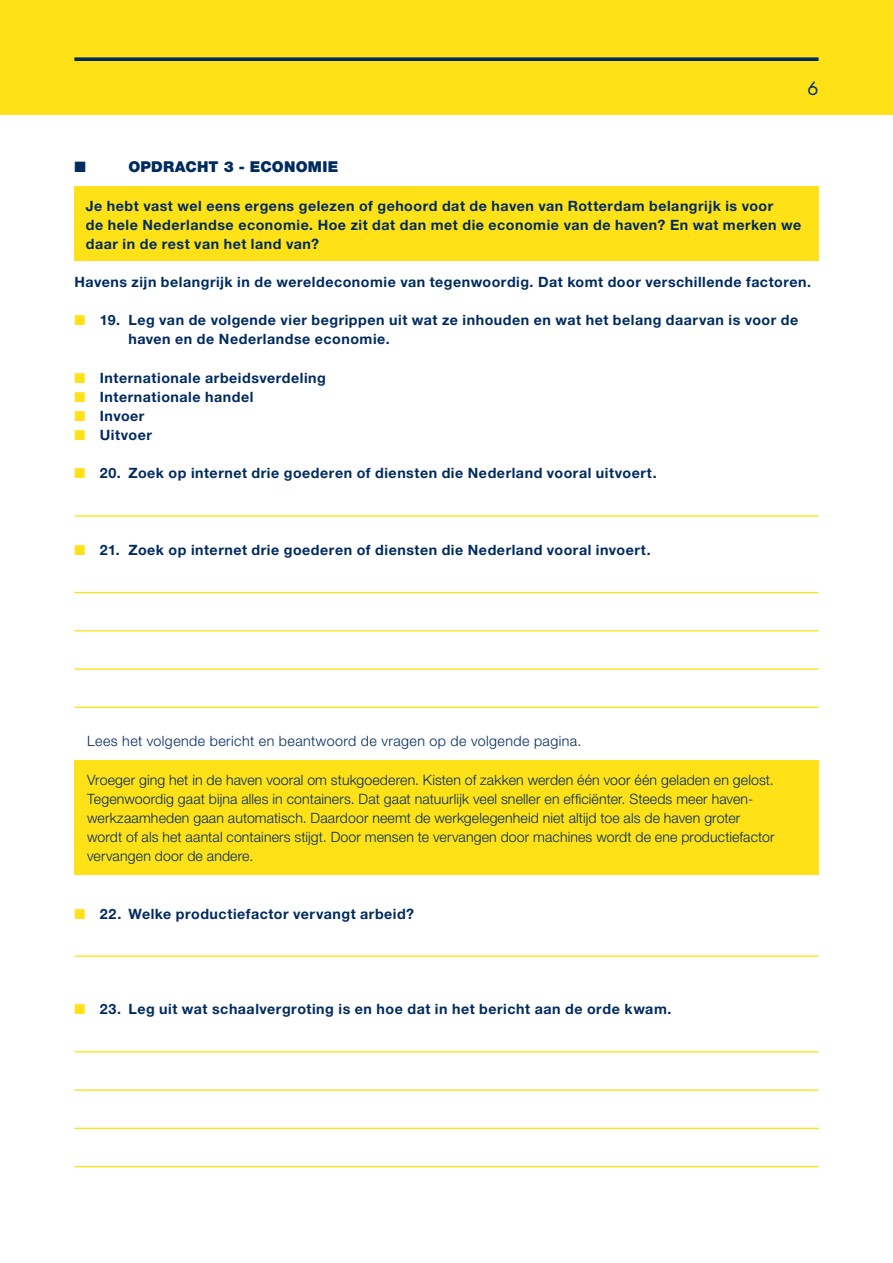
<style>
.page{position:relative;width:893px;height:1263px;background:#fff}
.page>*{position:absolute;margin:0;border:0;box-sizing:border-box;transform-origin:0 0}
.t1{font:18px "Futura Std";color:#002b5f}
.t2{font:900 15px "Helvetica Neue LT Std";letter-spacing:.015em;color:#002b5f}
.t3{font:15px "Zapf Dingbats ITC";color:#002b5f}
.t4{font:700 14.25px/19.2px "Helvetica Neue LT Std";letter-spacing:.035em;color:#002b5f}
.t5{font:300 14.25px/19.2px "Helvetica Neue LT Std";letter-spacing:.01em;color:#002b5f}
.t6{font:300 14.25px "Helvetica Neue LT Std";letter-spacing:.03em;color:#002b5f}
.s1{color:#ffe117}
</style>
<div class="page">
<div style="left:0;top:0;width:893px;height:115px;background:#ffe117"></div>
<svg style="left:74px;top:57px;width:745px;height:4px;background:#1a3d57"></svg>
<div style="left:74px;top:186px;width:745px;height:74px;background:#ffe117"></div>
<div style="left:74px;top:760px;width:745px;height:115px;background:#ffe117"></div>
<hr style="left:74px;top:515px;width:745px;height:2px;background:#ffe117">
<hr style="left:74px;top:592px;width:745px;height:1px;background:#ffe117">
<hr style="left:74px;top:630px;width:745px;height:1px;background:#ffe117">
<hr style="left:74px;top:668px;width:745px;height:2px;background:#ffe117">
<hr style="left:74px;top:707px;width:745px;height:1px;background:#ffe117">
<hr style="left:74px;top:955px;width:745px;height:2px;background:#ffe117">
<hr style="left:74px;top:1051px;width:745px;height:1px;background:#ffe117">
<hr style="left:74px;top:1089px;width:745px;height:2px;background:#ffe117">
<hr style="left:74px;top:1128px;width:745px;height:1px;background:#ffe117">
<hr style="left:74px;top:1166px;width:745px;height:1px;background:#ffe117">
<p class="t1" style="left:807px;top:77px;width:13px">6</p>
<p class="t3" style="left:74px;top:160px;width:13px">■</p>
<p class="t2" style="left:128px;top:158px;width:211px">OPDRACHT 3 - ECONOMIE</p>
<p class="t4" style="left:86px;top:195px;width:717px">Je hebt vast wel eens ergens gelezen of gehoord dat de haven van Rotterdam belangrijk is voor<br>de hele Nederlandse economie. Hoe zit dat dan met die economie van de haven? En wat merken we daar in de rest van het land van?</p>
<p class="t4" style="left:74px;top:272px;width:738px">Havens zijn belangrijk in de wereldeconomie van tegenwoordig. Dat komt door verschillende factoren.</p>
<p class="t4" style="left:128px;top:310px;width:671px;text-indent:-54px"><span class="s1">■</span> 19. Leg van de volgende vier begrippen uit wat ze inhouden en wat het belang daarvan is voor de haven en de Nederlandse economie.</p>
<p class="t4" style="left:74px;top:368px;width:253px"><span class="s1">■</span> Internationale arbeidsverdeling</p>
<p class="t4" style="left:74px;top:387px;width:181px"><span class="s1">■</span> Internationale handel</p>
<p class="t4" style="left:74px;top:406px;width:72px"><span class="s1">■</span> Invoer</p>
<p class="t4" style="left:74px;top:425px;width:79px"><span class="s1">■</span> Uitvoer</p>
<p class="t4" style="left:74px;top:463px;width:584px"><span class="s1">■</span> 20. Zoek op internet drie goederen of diensten die Nederland vooral uitvoert.</p>
<p class="t4" style="left:74px;top:540px;width:578px"><span class="s1">■</span> 21. Zoek op internet drie goederen of diensten die Nederland vooral invoert.</p>
<p class="t6" style="left:87px;top:732px;width:496px">Lees het volgende bericht en beantwoord de vragen op de volgende pagina.</p>
<p class="t5" style="left:87px;top:770px;width:689px">Vroeger ging het in de haven vooral om stukgoederen. Kisten of zakken werden één voor één geladen en gelost.<br>Tegenwoordig gaat bijna alles in containers. Dat gaat natuurlijk veel sneller en efficiënter. Steeds meer haven&shy;werkzaamheden gaan automatisch. Daardoor neemt de werkgelegenheid niet altijd toe als de haven groter wordt of als het aantal containers stijgt. Door mensen te vervangen door machines wordt de ene productiefactor vervangen door de andere.</p>
<p class="t4" style="left:74px;top:903px;width:341px"><span class="s1">■</span> 22. Welke productiefactor vervangt arbeid?</p>
<p class="t4" style="left:74px;top:999px;width:598px"><span class="s1">■</span> 23. Leg uit wat schaalvergroting is en hoe dat in het bericht aan de orde kwam.</p>
</div>
